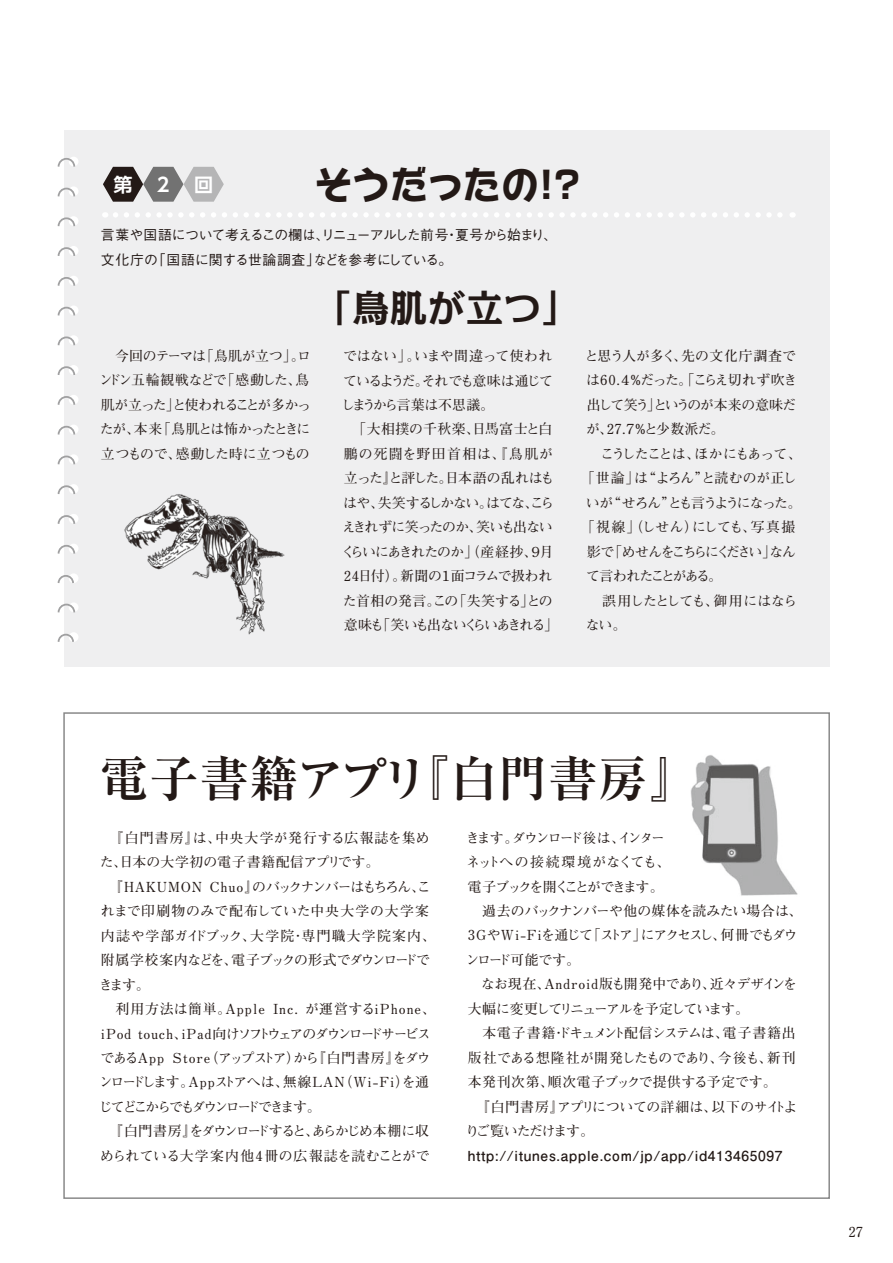
<style>
.page{position:relative;width:893px;height:1263px;background:#fff}
.page>*{position:absolute;margin:0;border:0;box-sizing:border-box;transform-origin:0 0}
.t1{font:700 48.9px "Ryumin Pro";letter-spacing:.025em;color:#231916}
.t2{font:700 37.2px "Happy N Std";letter-spacing:.005em;color:#231916}
.t3{font:700 37.2px "Kakumin Pro";letter-spacing:.02em;color:#231916}
.t4{font:700 19.2px "UD Shin Go Pro De";color:#fff}
.t5{font:700 13.8px/24.5px "Futo Min A101 Pro";letter-spacing:-.045em;color:#231916}
.t6{font:700 13.8px/24.5px "Futo Min A101 Pro";letter-spacing:.005em;color:#231916}
.t7{font:700 13.8px/24.5px "Futo Min A101 Pro";letter-spacing:-.075em;color:#231916}
.t8{font:500 13.8px/24.5px "Gothic BBB Pro";letter-spacing:-.03em;color:#231916}
.t9{font:700 13.8px "Futo Go B101 Pro";letter-spacing:.05em;color:#231916}
.t10{font:700 13.8px "Futo Min A101 Pro";letter-spacing:.015em;color:#231916}
.t11{font:700 13.8px "Futo Min A101 Pro";letter-spacing:-.07em;color:#231916}
.t12{font:700 13.8px "Futo Min A101 Pro";letter-spacing:-.1em;color:#231916}
.t13{font:700 13.8px "Futo Min A101 Pro";letter-spacing:-.185em;color:#231916}
.t14{font:700 13.8px "Futo Min A101 Pro";letter-spacing:-.08em;color:#231916}
.t15{font:700 13.8px "Futo Min A101 Pro";letter-spacing:-.01em;color:#231916}
.t16{font:700 13.8px "Futo Min A101 Pro";letter-spacing:-.125em;color:#231916}
</style>
<div class="page">
<div style="left:63px;top:712px;width:767px;height:487px;border:2px solid #898989"></div>
<div style="left:64px;top:130px;width:765px;height:536px;background:#efeff0"></div>
<img style="left:124px;top:494px;width:160px;height:141px">
<img style="left:690px;top:755px;width:108px;height:141px">
<div style="left:69px;top:157px;width:9px;height:9px;background:#fff;border-radius:50%"></div>
<div style="left:69px;top:186px;width:9px;height:10px;background:#fff;border-radius:50%"></div>
<div style="left:69px;top:216px;width:9px;height:10px;background:#fff;border-radius:50%"></div>
<div style="left:69px;top:246px;width:9px;height:10px;background:#fff;border-radius:50%"></div>
<div style="left:69px;top:276px;width:9px;height:9px;background:#fff;border-radius:50%"></div>
<div style="left:69px;top:305px;width:9px;height:10px;background:#fff;border-radius:50%"></div>
<div style="left:69px;top:335px;width:9px;height:10px;background:#fff;border-radius:50%"></div>
<div style="left:69px;top:365px;width:9px;height:10px;background:#fff;border-radius:50%"></div>
<div style="left:69px;top:395px;width:9px;height:9px;background:#fff;border-radius:50%"></div>
<div style="left:69px;top:425px;width:9px;height:9px;background:#fff;border-radius:50%"></div>
<div style="left:69px;top:454px;width:9px;height:10px;background:#fff;border-radius:50%"></div>
<div style="left:69px;top:484px;width:9px;height:10px;background:#fff;border-radius:50%"></div>
<div style="left:69px;top:514px;width:9px;height:10px;background:#fff;border-radius:50%"></div>
<div style="left:69px;top:544px;width:9px;height:9px;background:#fff;border-radius:50%"></div>
<div style="left:69px;top:602px;width:9px;height:10px;background:#fff;border-radius:50%"></div>
<div style="left:69px;top:573px;width:9px;height:10px;background:#fff;border-radius:50%"></div>
<div style="left:69px;top:632px;width:9px;height:10px;background:#fff;border-radius:50%"></div>
<svg style="left:57px;top:158px;width:19px;height:9px"></svg>
<svg style="left:57px;top:187px;width:18px;height:10px"></svg>
<svg style="left:57px;top:217px;width:18px;height:10px"></svg>
<svg style="left:57px;top:247px;width:18px;height:9px"></svg>
<svg style="left:57px;top:277px;width:19px;height:9px"></svg>
<svg style="left:57px;top:306px;width:18px;height:10px"></svg>
<svg style="left:57px;top:336px;width:18px;height:10px"></svg>
<svg style="left:57px;top:366px;width:18px;height:9px"></svg>
<svg style="left:57px;top:396px;width:19px;height:9px"></svg>
<svg style="left:57px;top:425px;width:19px;height:10px"></svg>
<svg style="left:57px;top:455px;width:18px;height:10px"></svg>
<svg style="left:57px;top:485px;width:18px;height:9px"></svg>
<svg style="left:57px;top:514px;width:19px;height:10px"></svg>
<svg style="left:57px;top:545px;width:19px;height:9px"></svg>
<svg style="left:57px;top:603px;width:18px;height:10px"></svg>
<svg style="left:57px;top:575px;width:17px;height:8px"></svg>
<svg style="left:57px;top:633px;width:17px;height:9px"></svg>
<svg style="left:115px;top:212px;width:678px;height:5px"></svg>
<svg style="left:103px;top:167px;width:121px;height:35px"></svg>
<h3 class="t4" style="left:113px;top:169px;width:21px">第</h3>
<h3 class="t4" style="left:157px;top:169px;width:14px">2</h3>
<h3 class="t4" style="left:194px;top:169px;width:21px">回</h3>
<h2 class="t2" style="left:315px;top:157px;width:272px">そうだったの！？</h2>
<p class="t8" style="left:101px;top:221px;width:458px">言葉や国語について考えるこの欄は、リニューアルした前号・夏号から始まり、文化庁の「国語に関する世論調査」などを参考にしている。</p>
<p class="t7" style="left:99px;top:342px;width:213px">　今回のテーマは「鳥肌が立つ」。ロンドン五輪観戦などで「感動した、鳥肌が立った」と使われることが多かったが、本来「鳥肌とは怖かったときに立つもので、感動した時に立つもの</p>
<h2 class="t3" style="left:314px;top:278px;width:267px">「鳥肌が立つ」</h2>
<p class="t5" style="left:341px;top:342px;width:218px">ではない」。いまや間違って使われているようだ。それでも意味は通じてしまうから言葉は不思議。<br>　「大相撲の千秋楽、日馬富士と白鵬の死闘を野田首相は、『鳥肌が立った』と評した。日本語の乱れはもはや、失笑するしかない。はてな、こらえきれずに笑ったのか、笑いも出ないくらいにあきれたのか」（産経抄、９月<br>24日付）。新聞の１面コラムで扱われた首相の発言。この「失笑する」との意味も「笑いも出ないくらいあきれる」</p>
<p class="t10" style="left:585px;top:345px;width:212px">と思う人が多く、先の文化庁調査で</p>
<p class="t11" style="left:586px;top:369px;width:212px">は60.４％だった。「こらえ切れず吹き</p>
<p class="t5" style="left:587px;top:391px;width:211px">出して笑う」というのが本来の意味だ</p>
<p class="t5" style="left:586px;top:415px;width:140px">が、27.７％と少数派だ。</p>
<p class="t14" style="left:587px;top:443px;width:217px">　こうしたことは、ほかにもあって、</p>
<p class="t15" style="left:581px;top:467px;width:217px">「世論」は“よろん”と読むのが正し</p>
<p class="t12" style="left:586px;top:492px;width:217px">いが“せろん”とも言うようになった。</p>
<p class="t10" style="left:581px;top:516px;width:216px">「視線」（しせん）にしても、写真撮</p>
<p class="t13" style="left:587px;top:541px;width:211px">影で「めせんをこちらにください」なん</p>
<p class="t16" style="left:586px;top:565px;width:138px">て言われたことがある。</p>
<p class="t5" style="left:587px;top:586px;width:212px">　誤用したとしても、御用にはなら</p>
<p class="t5" style="left:586px;top:611px;width:42px">ない。</p>
<h1 class="t1" style="left:100px;top:740px;width:601px">電子書籍アプリ『白門書房』</h1>
<p class="t6" style="left:99px;top:824px;width:339px">　『白門書房』は、中央大学が発行する広報誌を集めた、日本の大学初の電子書籍配信アプリです。<br>　『HAKUMON Chuo』のバックナンバーはもちろん、これまで印刷物のみで配布していた中央大学の大学案内誌や学部ガイドブック、大学院・専門職大学院案内、附属学校案内などを、電子ブックの形式でダウンロードできます。<br>　利用方法は簡単。Apple Inc. が運営するiPhone、iPod touch、iPad向けソフトウェアのダウンロードサービスであるApp Store（アップストア）から『白門書房』をダウンロードします。Appストアへは、無線LAN（Wi-Fi）を通じてどこからでもダウンロードできます。<br>　『白門書房』をダウンロードすると、あらかじめ本棚に収められている大学案内他4冊の広報誌を読むことがで</p>
<p class="t5" style="left:466px;top:823px;width:339px">きます。ダウンロード後は、インター<br>ネットへの接続環境がなくても、<br>電子ブックを開くことができます。<br>　過去のバックナンバーや他の媒体を読みたい場合は、<br>3GやWi-Fiを通じて「ストア」にアクセスし、何冊でもダウンロード可能です。<br>　なお現在、Android版も開発中であり、近々デザインを大幅に変更してリニューアルを予定しています。<br>　本電子書籍・ドキュメント配信システムは、電子書籍出版社である想隆社が開発したものであり、今後も、新刊本発刊次第、順次電子ブックで提供する予定です。<br>　『白門書房』アプリについての詳細は、以下のサイトよりご覧いただけます。</p>
<p class="t9" style="left:468px;top:1144px;width:316px">http://itunes.apple.com/jp/app/id413465097</p>
<p class="t5" style="left:848px;top:1218px;width:16px">27</p>
</div>
